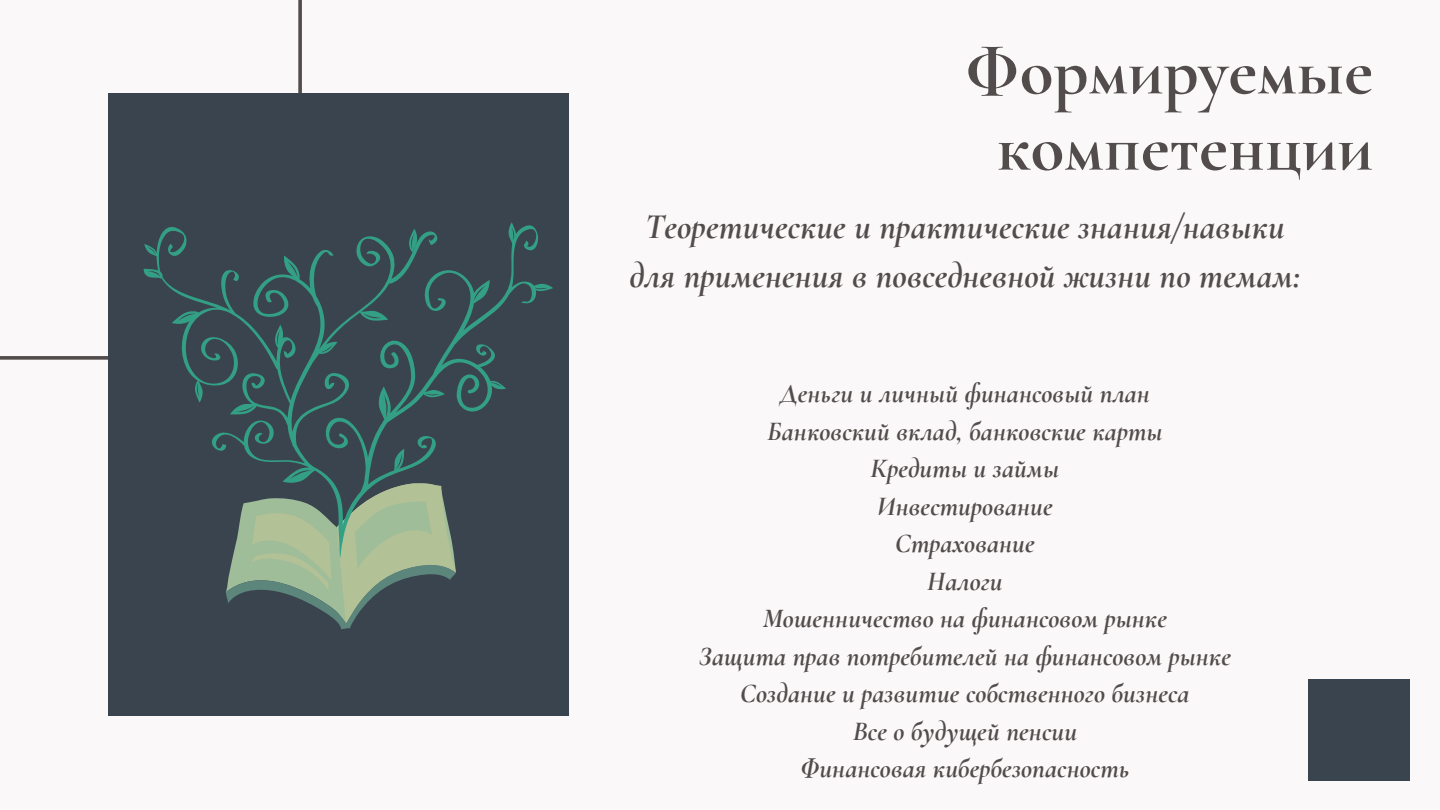
<style>
.page{position:relative;width:1440px;height:810px;background:#faf8f8}
.page>*{position:absolute;margin:0;border:0;box-sizing:border-box;transform-origin:0 0}
.t1{font:700 69.3px/76.2px "Cormorant Garamond";color:#524c4c;text-align:center}
.t2{font:italic 700 35px/48.8px "Cormorant Garamond";letter-spacing:.005em;color:#524c4c;text-align:center}
.t3{font:italic 700 26.9px "Cormorant Garamond";letter-spacing:.005em;color:#524c4c}
</style>
<div class="page">
<svg style="left:0;top:0;width:302px;height:360px"></svg>
<div style="left:108px;top:94px;width:460px;height:622px;background:#3a444e"></div>
<div style="left:1308px;top:679px;width:102px;height:102px;background:#3a444e"></div>
<svg style="left:226px;top:560px;width:230px;height:69px"></svg>
<svg style="left:144px;top:222px;width:409px;height:338px"></svg>
<p class="t1" style="left:965px;top:33px;width:410px">Формируемые компетенции</p>
<p class="t2" style="left:629px;top:203px;width:672px">Теоретические и практические знания/навыки для применения в повседневной жизни по темам:</p>
<p class="t3" style="left:780px;top:378px;width:371px">Деньги и личный финансовый план</p>
<p class="t3" style="left:767px;top:415px;width:397px">Банковский вклад, банковские карты</p>
<p class="t3" style="left:871px;top:453px;width:190px">Кредиты и займы</p>
<p class="t3" style="left:877px;top:490px;width:177px">Инвестирование</p>
<p class="t3" style="left:895px;top:528px;width:141px">Страхование</p>
<p class="t3" style="left:927px;top:565px;width:77px">Налоги</p>
<p class="t3" style="left:763px;top:603px;width:406px">Мошенничество на финансовом рынке</p>
<p class="t3" style="left:699px;top:640px;width:534px">Защита прав потребителей на финансовом рынке</p>
<p class="t3" style="left:740px;top:678px;width:451px">Создание и развитие собственного бизнеса</p>
<p class="t3" style="left:853px;top:715px;width:226px">Все о будущей пенсии</p>
<p class="t3" style="left:800px;top:753px;width:330px">Финансовая кибербезопасность</p>
</div>
